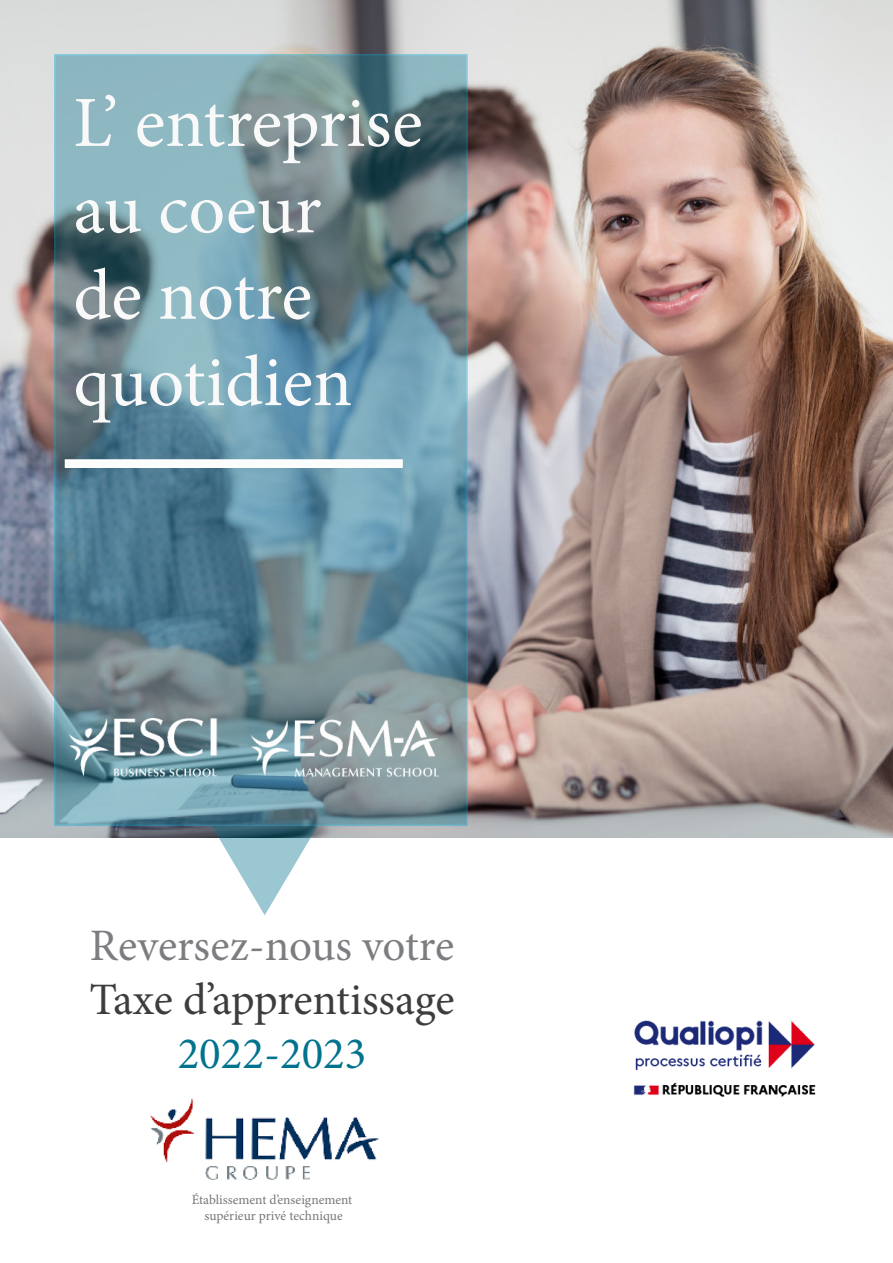
<style>
.page{position:relative;width:893px;height:1263px;background:#fff}
.page>*{position:absolute;margin:0;border:0;box-sizing:border-box;transform-origin:0 0}
.t1{font:72px/86.4px "Minion Pro";color:#f9f9f9}
.t2{font:45px "Minion Pro";letter-spacing:-.01em;color:#3d3d3e}
.t3{font:45px "Minion Pro";color:#7b7d80}
.t4{font:45px "Minion Pro";color:#01738d}
.t5{font:13.5px/16.2px "Minion Pro";color:#75777a;text-align:center}
</style>
<div class="page">
<img style="left:0;top:0;width:893px;height:838px">
<svg style="left:57px;top:57px;width:408px;height:766px;background:#6c8f9c"></svg>
<svg style="left:212px;top:826px;width:106px;height:89px"></svg>
<div style="left:65px;top:460px;width:337px;height:7px;background:#fbfcfc"></div>
<div style="left:65px;top:459px;width:338px;height:9px;border:2px solid #fff"></div>
<img style="left:65px;top:715px;width:156px;height:65px">
<img style="left:249px;top:715px;width:194px;height:64px">
<img style="left:151px;top:1098px;width:228px;height:81px">
<img style="left:633px;top:1020px;width:183px;height:77px">
<h1 class="t1" style="left:73px;top:83px;width:351px">L’ entreprise au coeur<br>de notre quotidien</h1>
<h2 class="t3" style="left:90px;top:923px;width:366px">Reversez-nous votre</h2>
<h2 class="t2" style="left:90px;top:977px;width:366px">Taxe d’apprentissage</h2>
<h2 class="t4" style="left:178px;top:1031px;width:190px">2022-2023</h2>
<p class="t5" style="left:192px;top:1192px;width:162px">Établissement d’enseignement supérieur privé technique</p>
</div>
